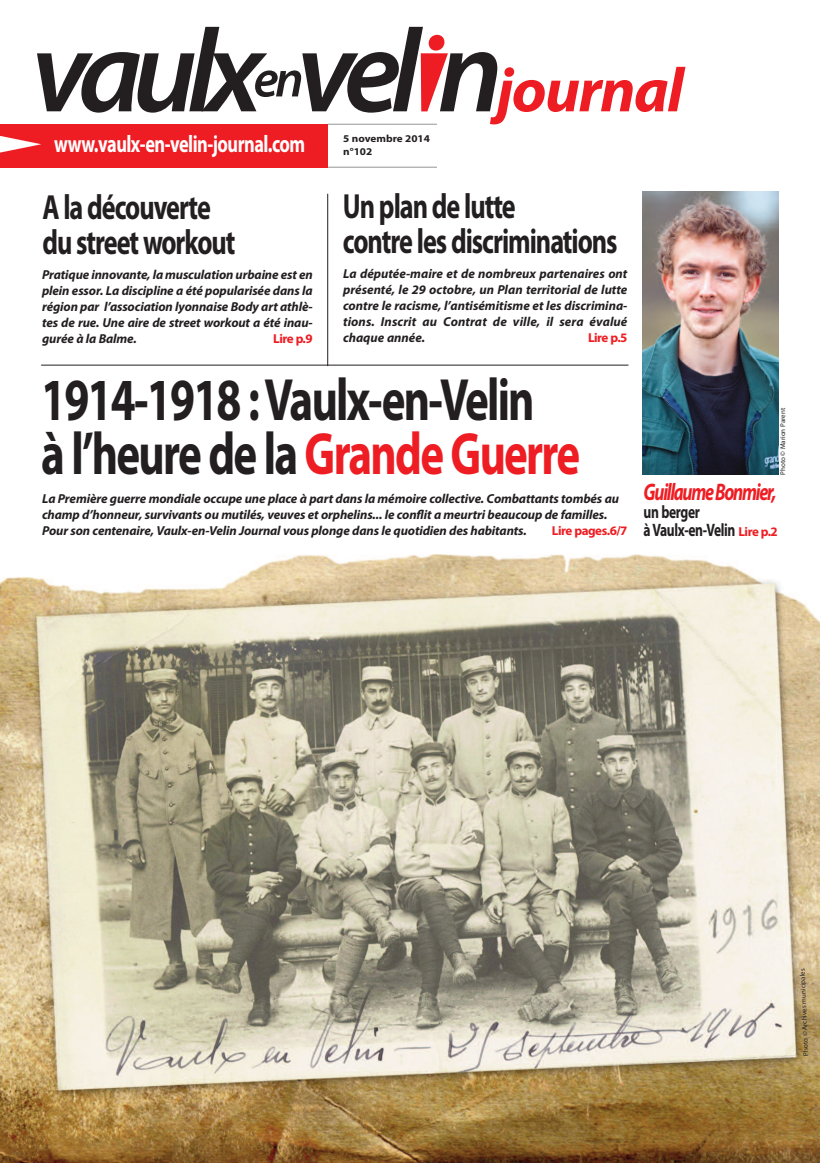
<style>
.page{position:relative;width:820px;height:1163px;background:#fff}
.page>*{position:absolute;margin:0;border:0;box-sizing:border-box;transform-origin:0 0}
.t1{font:700 60px/54px "Myriad Pro";letter-spacing:-.04em;color:#231f20;scale:.75 1}
.t2{font:700 35px/35px "Myriad Pro";letter-spacing:-.04em;color:#231f20;scale:.75 1}
.t3{font:700 24px "Myriad Pro";letter-spacing:-.03em;color:#fff;scale:.76 1}
.t4{font:italic 700 24px "Myriad Pro";letter-spacing:-.07em;color:#ee1d23;scale:.75 1}
.t5{font:700 18px/18px "Myriad Pro";letter-spacing:-.03em;color:#231f20;scale:.75 1}
.t6{font:italic 700 13px/16px "Myriad Pro";letter-spacing:-.01em;color:#231f20;text-align:justify}
.t7{font:700 13px "Myriad Pro";letter-spacing:-.035em;color:#ee1d23}
.t8{font:700 10.4px "Myriad Pro";color:#231f20;scale:1.08 1}
.t9{font:7px "Myriad Pro";color:#231f20}
.s1{color:#ee1d23}
.s2{font-size:13px;color:#ee1d23}
</style>
<div class="page">
<hr style="left:327px;top:124px;width:110px;height:1px;background:#939598">
<hr style="left:327px;top:167px;width:110px;height:1px;background:#939598">
<div style="left:0;top:124px;width:327px;height:43px;background:#ee1d23"></div>
<hr style="left:41px;top:364px;width:587px;height:1px;background:#231f20">
<hr style="left:327px;top:194px;width:1px;height:172px;background:#231f20">
<img style="left:0;top:554px;width:819px;height:608px">
<img style="left:642px;top:192px;width:136px;height:283px">
<svg style="left:37px;top:27px;width:648px;height:97px"></svg>
<h3 class="t3" style="left:54px;top:135px;width:332px">www.vaulx-en-velin-journal.com</h3>
<h2 class="t2" style="left:42px;top:193px;width:259px">A la découverte du street workout</h2>
<p class="t6" style="left:42px;top:267px;width:272px">Pratique innovante, la musculation urbaine est en plein essor. La discipline a été popularisée dans la région par l’association lyonnaise Body art athlè&shy;tes de rue. Une aire de street workout a été inau&shy;gurée à la Balme.</p>
<p class="t7" style="left:273px;top:333px;width:41px">Lire p.9</p>
<p class="t8" style="left:343px;top:135px;width:82px">5 novembre 2014</p>
<p class="t8" style="left:343px;top:148px;width:28px">n°102</p>
<h2 class="t2" style="left:343px;top:191px;width:368px">Un plan de lutte<br>contre les discriminations</h2>
<p class="t6" style="left:343px;top:267px;width:286px">La députée-maire et de nombreux partenaires ont présenté, le 29 octobre, un Plan territorial de lutte contre le racisme, l’antisémitisme et les discrimina&shy;tions. Inscrit au Contrat de ville, il sera évalué chaque année.</p>
<p class="t7" style="left:587px;top:333px;width:41px">Lire p.5</p>
<h1 class="t1" style="left:41px;top:377px;width:720px">1914-1918 :Vaulx-en-Velin<br>à l’heure de la <span class="s1">Grande Guerre</span></h1>
<p class="t6" style="left:42px;top:492px;width:578px;text-align:left">La Première guerre mondiale occupe une place à part dans la mémoire collective. Combattants tombés au champ d’honneur, survivants ou mutilés, veuves et orphelins... le conflit a meurtri beaucoup de familles.<br>Pour son centenaire, Vaulx-en-Velin Journal vous plonge dans le quotidien des habitants.</p>
<p class="t7" style="left:551px;top:526px;width:77px">Lire pages.6/7</p>
<p class="t9" style="left:779px;top:475px;width:68px;rotate:-90deg">Photo © Marion Parent</p>
<h3 class="t4" style="left:643px;top:482px;width:178px">GuillaumeBonmier,</h3>
<h3 class="t5" style="left:643px;top:504px;width:180px">un berger<br>à Vaulx-en-Velin <span class="s2">Lire p.2</span></h3>
<p class="t9" style="left:802px;top:1055px;width:89px;rotate:-92deg">Photo © Arch vi es munic pi a el s</p>
</div>
